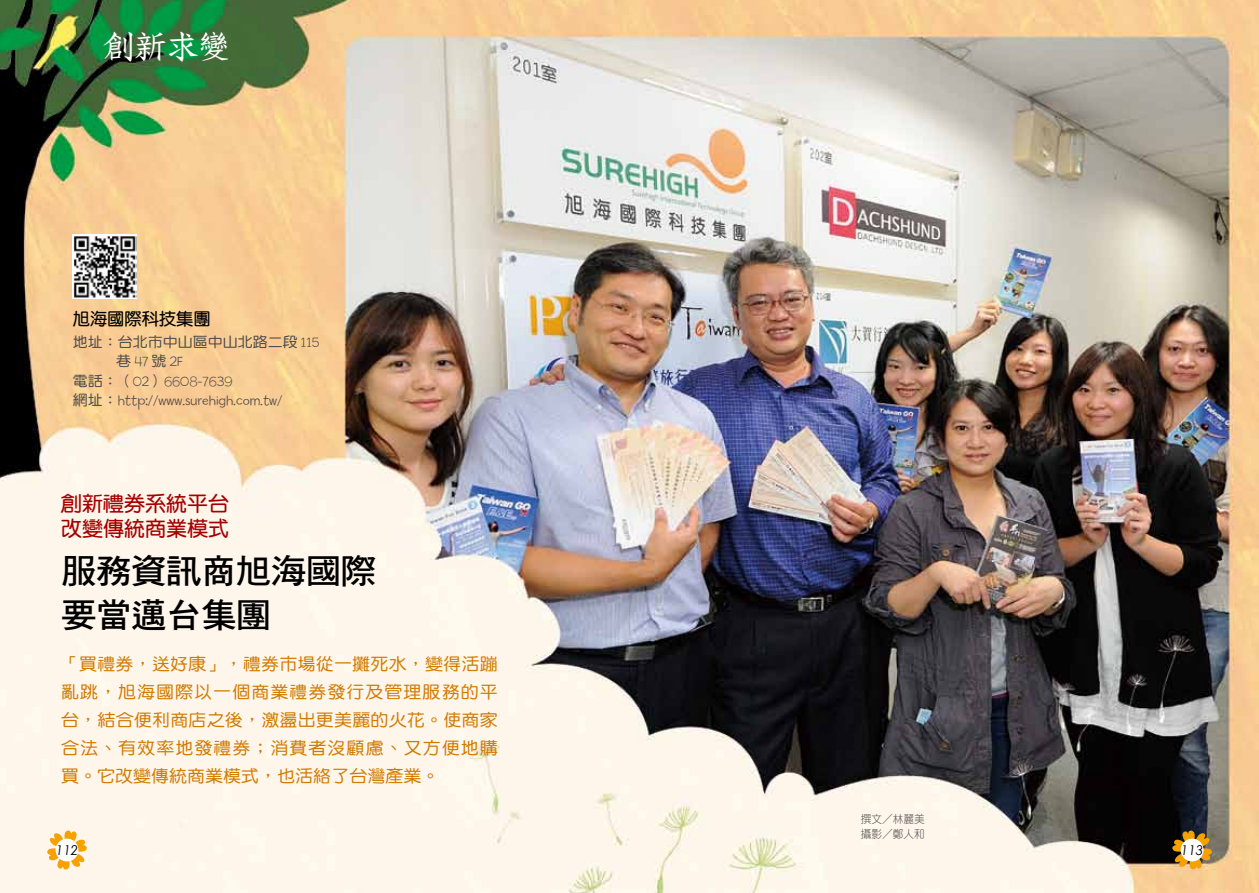
<style>
.page{position:relative;width:1259px;height:893px;background:#fff}
.page>*{position:absolute;margin:0;border:0;box-sizing:border-box;transform-origin:0 0}
.t1{font:34.2px/43.5px "DF Hei Std W7";letter-spacing:-.03em;color:#000;scale:1.05 1}
.t2{font:31.5px "DF Fang Song W6 WIN BF";color:#fff;scale:1.1 1}
.t3{font:21px/25.5px "DF Yuan Std W7";color:#a40000}
.t4{font:17.25px "DF Yuan Std W7";color:#000}
.t5{font:17.1px/27.9px "DF Yuan Std W5";letter-spacing:.01em;color:#d17a00;text-align:justify;scale:1.05 1}
.t6{font:300 14.25px/19.5px "Billy";color:#4c4948;scale:1.05 1}
.t7{font:14.25px "DF Yuan Std W5";color:#4c4948;scale:1.05 1}
.t8{font:italic 13.5px "Century Gothic";color:#000}
.t9{font:11.25px/15px "DF Yuan Std W3";color:#595757;scale:.95 1}
.s1{font-family:"Billy";font-weight:300}
.s2{font-family:"DF Yuan Std W5";font-weight:400}
</style>
<div class="page">
<img style="left:0;top:0;width:1259px;height:893px">
<img style="left:73px;top:235px;width:64px;height:64px">
<svg style="left:47px;top:830px;width:40px;height:40px"></svg>
<div style="left:56px;top:839px;width:22px;height:22px;background:#fff;border-radius:50%"></div>
<svg style="left:1172px;top:830px;width:40px;height:40px"></svg>
<div style="left:1180px;top:839px;width:23px;height:22px;background:#fff;border-radius:50%"></div>
<h2 class="t2" style="left:102px;top:31px;width:119px">創新求變</h2>
<p class="t4" style="left:73px;top:309px;width:139px">旭海國際科技集團</p>
<p class="t7" style="left:73px;top:334px;width:236px">地址：台北市中山區中山北路二段 <span class="s1">115</span></p>
<p class="t6" style="left:73px;top:353px;width:201px;text-indent:43px"><span class="s2">巷</span>47<span class="s2">號</span>2F<br><span class="s2">電話：（</span>02<span class="s2">）</span>6608-7639<br><span class="s2">網址：</span>http://www.surehigh.com.tw/</p>
<p class="t3" style="left:61px;top:490px;width:170px">創新禮券系統平台改變傳統商業模式</p>
<h1 class="t1" style="left:61px;top:549px;width:302px">服務資訊商旭海國際要當邁台集團</h1>
<p class="t5" style="left:61px;top:650px;width:417px">「買禮券，送好康」，禮券市場從一攤死水，變得活蹦亂跳，旭海國際以一個商業禮券發行及管理服務的平台，結合便利商店之後，激盪出更美麗的火花。使商家合法、有效率地發禮券；消費者沒顧慮、又方便地購買。它改變傳統商業模式，也活絡了台灣產業。</p>
<p class="t9" style="left:860px;top:811px;width:69px">撰文／林麗美攝影／鄭人和</p>
<p class="t8" style="left:56px;top:841px;width:24px">112</p>
<p class="t8" style="left:1181px;top:841px;width:24px">113</p>
</div>
